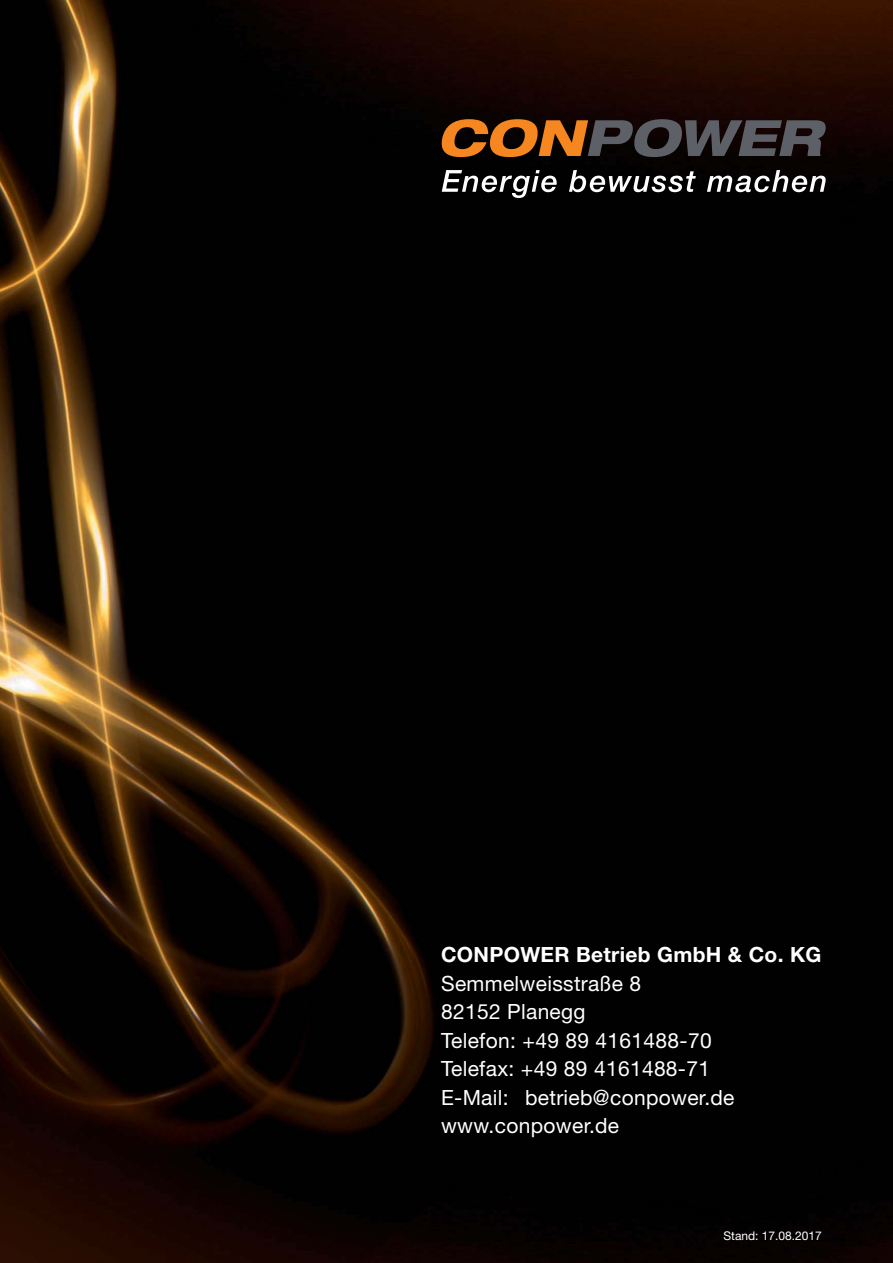
<style>
.page{position:relative;width:893px;height:1263px;background:#fff}
.page>*{position:absolute;margin:0;border:0;box-sizing:border-box;transform-origin:0 0}
.t1{font:21px/28.5px "Helvetica Neue";letter-spacing:.015em;color:#fff}
.t2{font:700 21px "Helvetica Neue";letter-spacing:.015em;color:#fff}
.t3{font:12px "Helvetica Neue";color:#fff}
</style>
<div class="page">
<img style="left:0;top:0;width:893px;height:1263px">
<svg style="left:442px;top:170px;width:115px;height:28px"></svg>
<svg style="left:569px;top:170px;width:127px;height:22px"></svg>
<svg style="left:707px;top:170px;width:119px;height:22px"></svg>
<svg style="left:440px;top:119px;width:387px;height:38px;background:#5a402c"></svg>
<p class="t2" style="left:441px;top:947px;width:382px">CONPOWER Betrieb GmbH &amp; Co. KG</p>
<p class="t1" style="left:441px;top:971px;width:295px">Semmelweisstraße 8<br>82152 Planegg<br>Telefon: +49 89 4161488-70<br>Telefax: +49 89 4161488-71<br>E-Mail: betrieb@conpower.de www.conpower.de</p>
<p class="t3" style="left:723px;top:1232px;width:100px">Stand: 17.08.2017</p>
</div>
